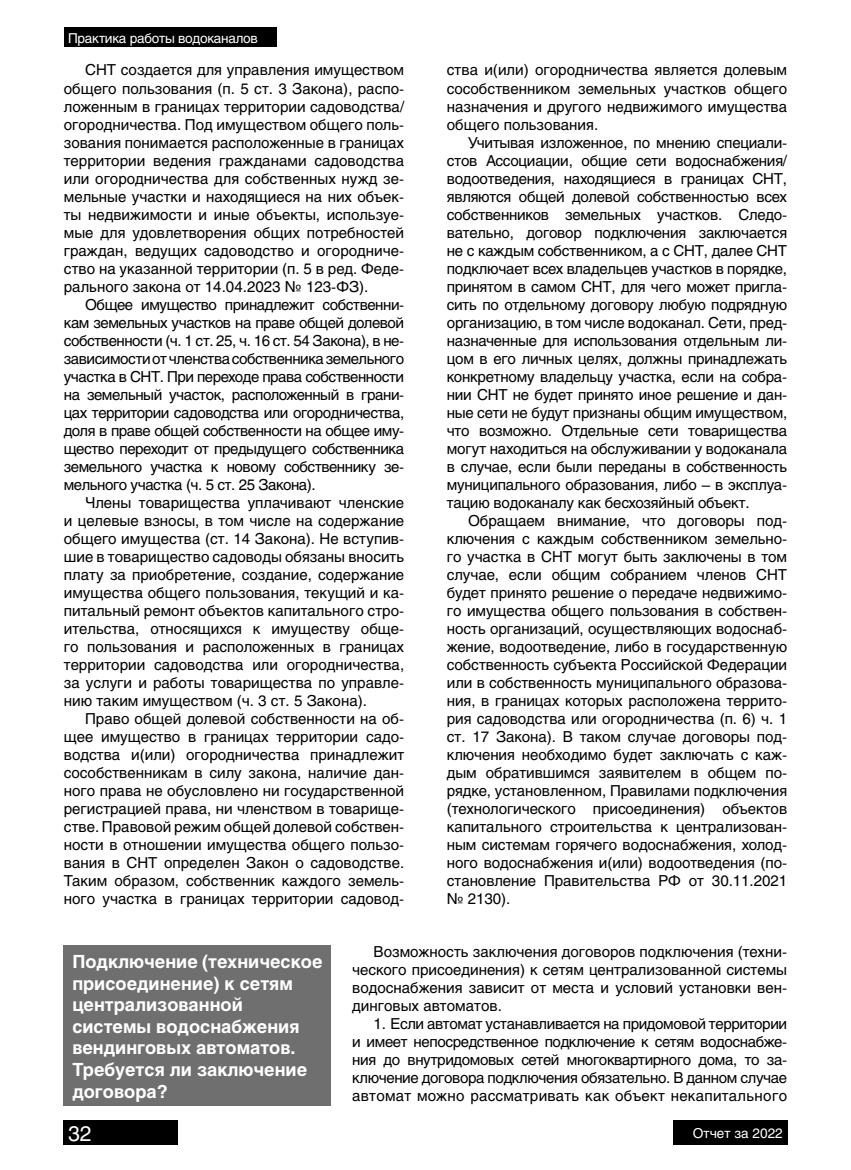
<style>
.page{position:relative;width:851px;height:1170px;background:#fff}
.page>*{position:absolute;margin:0;border:0;box-sizing:border-box;transform-origin:0 0}
.t1{font:21px "Helios C";color:#fff}
.t2{font:700 18px/21.6px "Helios C";color:#fff}
.t3{font:15px/18px "Helios C";color:#000;text-align:justify}
.t4{font:13.5px "Helios C";letter-spacing:-.02em;color:#fff}
.t5{font:13.5px "Helios C";color:#fff}
</style>
<div class="page">
<div style="left:64px;top:28px;width:212px;height:19px;background:#000"></div>
<div style="left:673px;top:1120px;width:114px;height:24px;background:#000"></div>
<div style="left:64px;top:1120px;width:114px;height:24px;background:#000"></div>
<div style="left:64px;top:945px;width:267px;height:161px;background:#706f6f"></div>
<p class="t4" style="left:68px;top:30px;width:191px">Практика работы водоканалов</p>
<p class="t3" style="left:64px;top:61px;width:342px;text-indent:21px">СНТ создается для управления имуществом общего пользования (п. 5 ст. 3 Закона), распо&shy;ложенным в границах территории садоводства/ огородничества. Под имуществом общего поль&shy;зования понимается расположенные в границах территории ведения гражданами садоводства или огородничества для собственных нужд зе&shy;мельные участки и находящиеся на них объек&shy;ты недвижимости и иные объекты, используе&shy;мые для удовлетворения общих потребностей граждан, ведущих садоводство и огородниче&shy;ство на указанной территории (п. 5 в ред. Феде&shy;рального закона от 14.04.2023 № 123-ФЗ).</p>
<p class="t3" style="left:64px;top:295px;width:342px;text-indent:21px">Общее имущество принадлежит собственни&shy;кам земельных участков на праве общей долевой собственности (ч. 1 ст. 25, ч. 16 ст. 54 Закона), в не&shy;зависимости отчленства собственника земельного участка в СНТ. При переходе права собственности на земельный участок, расположенный в грани&shy;цах территории садоводства или огородничества, доля в праве общей собственности на общее иму&shy;щество переходит от предыдущего собственника земельного участка к новому собственнику зе&shy;мельного участка (ч. 5 ст. 25 Закона).</p>
<p class="t3" style="left:64px;top:493px;width:342px;text-indent:21px">Члены товарищества уплачивают членские и целевые взносы, в том числе на содержание общего имущества (ст. 14 Закона). Не вступив&shy;шие в товарищество садоводы обязаны вносить плату за приобретение, создание, содержание имущества общего пользования, текущий и ка&shy;питальный ремонт объектов капитального стро&shy;ительства, относящихся к имуществу обще&shy;го пользования и расположенных в границах территории садоводства или огородничества, за услуги и работы товарищества по управле&shy;нию таким имуществом (ч. 3 ст. 5 Закона).</p>
<p class="t3" style="left:64px;top:709px;width:342px;text-indent:21px">Право общей долевой собственности на об&shy;щее имущество в границах территории садо&shy;водства и(или) огородничества принадлежит сособственникам в силу закона, наличие дан&shy;ного права не обусловлено ни государственной регистрацией права, ни членством в товарище&shy;стве. Правовой режим общей долевой собствен&shy;ности в отношении имущества общего пользо&shy;вания в СНТ определен Закон о садоводстве.<br>Таким образом, собственник каждого земель&shy;ного участка в границах территории садовод-</p>
<p class="t3" style="left:446px;top:61px;width:342px">ства и(или) огородничества является долевым сособственником земельных участков общего назначения и другого недвижимого имущества общего пользования.</p>
<p class="t3" style="left:446px;top:133px;width:342px;text-indent:21px">Учитывая изложенное, по мнению специали&shy;стов Ассоциации, общие сети водоснабжения/ водоотведения, находящиеся в границах СНТ, являются общей долевой собственностью всех собственников земельных участков. Следо&shy;вательно, договор подключения заключается не с каждым собственником, а с СНТ, далее СНТ подключает всех владельцев участков в порядке, принятом в самом СНТ, для чего может пригла&shy;сить по отдельному договору любую подрядную организацию, в том числе водоканал. Сети, пред&shy;назначенные для использования отдельным ли&shy;цом в его личных целях, должны принадлежать конкретному владельцу участка, если на собра&shy;нии СНТ не будет принято иное решение и дан&shy;ные сети не будут признаны общим имуществом, что возможно. Отдельные сети товарищества могут находиться на обслуживании у водоканала в случае, если были переданы в собственность муниципального образования, либо – в эксплуа&shy;тацию водоканалу как бесхозяйный объект.</p>
<p class="t3" style="left:446px;top:511px;width:342px;text-indent:21px">Обращаем внимание, что договоры под&shy;ключения с каждым собственником земельно&shy;го участка в СНТ могут быть заключены в том случае, если общим собранием членов СНТ будет принято решение о передаче недвижимо&shy;го имущества общего пользования в собствен&shy;ность организаций, осуществляющих водоснаб&shy;жение, водоотведение, либо в государственную собственность субъекта Российской Федерации или в собственность муниципального образова&shy;ния, в границах которых расположена террито&shy;рия садоводства или огородничества (п. 6) ч. 1 ст. 17 Закона). В таком случае договоры под&shy;ключения необходимо будет заключать с каж&shy;дым обратившимся заявителем в общем по&shy;рядке, установленном, Правилами подключения (технологического присоединения) объектов капитального строительства к централизован&shy;ным системам горячего водоснабжения, холод&shy;ного водоснабжения и(или) водоотведения (по&shy;становление Правительства РФ от 30.11.2021 № 2130).</p>
<p class="t2" style="left:72px;top:950px;width:251px">Подключение (техническое присоединение) к сетям централизованной системы водоснабжения вендинговых автоматов.<br>Требуется ли заключение договора?</p>
<p class="t3" style="left:352px;top:942px;width:436px;text-indent:21px">Возможность заключения договоров подключения (техни&shy;ческого присоединения) к сетям централизованной системы водоснабжения зависит от места и условий установки вен&shy;динговых автоматов.</p>
<p class="t3" style="left:352px;top:1014px;width:436px;text-indent:21px">1. Если автомат устанавливается на придомовой территории и имеет непосредственное подключение к сетям водоснабже&shy;ния до внутридомовых сетей многоквартирного дома, то за&shy;ключение договора подключения обязательно. В данном случае автомат можно рассматривать как объект некапитального</p>
<h1 class="t1" style="left:68px;top:1120px;width:25px">32</h1>
<p class="t5" style="left:692px;top:1124px;width:92px">Отчет за 2022</p>
</div>
